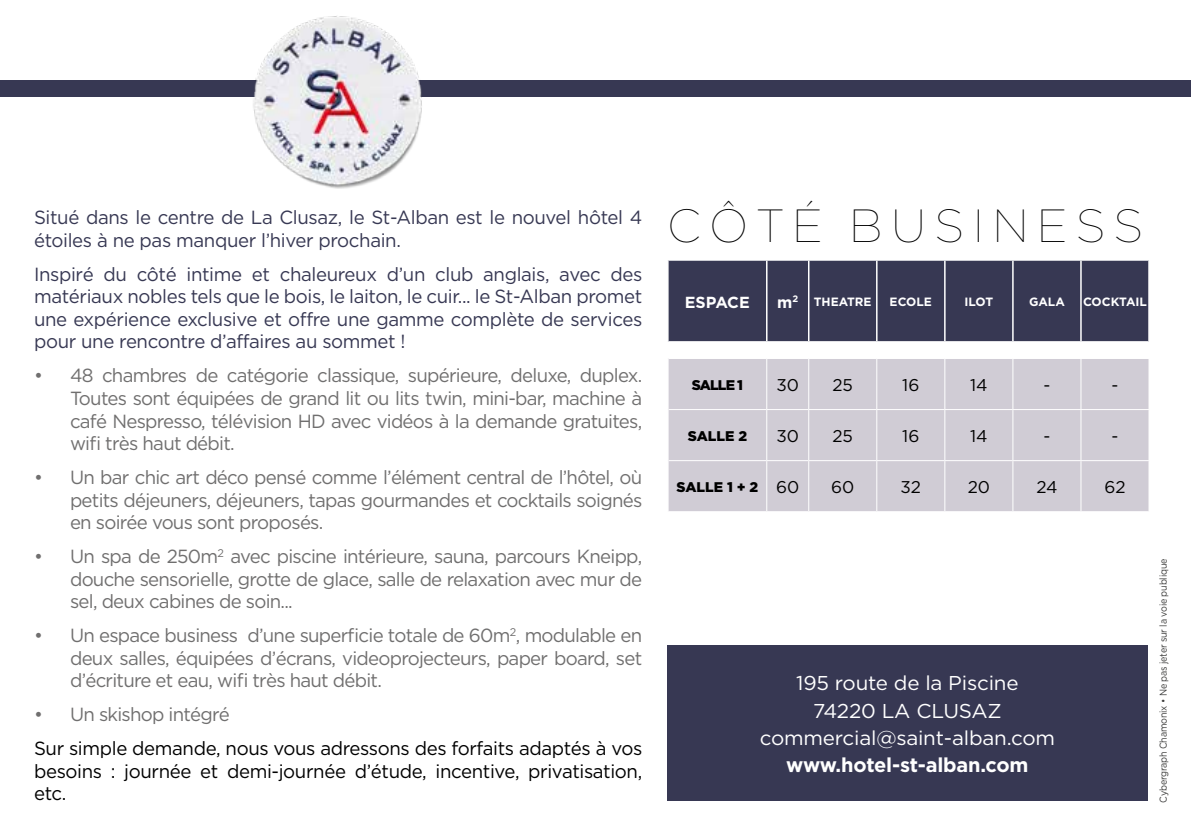
<style>
.page{position:relative;width:1191px;height:840px;background:#fff}
.page>*{position:absolute;margin:0;border:0;box-sizing:border-box;transform-origin:0 0}
.t1{font:100 46.4px "Gotham";letter-spacing:.18em;color:#000}
.t2{font:20px/27.2px "Gotham";letter-spacing:-.01em;color:#fff;text-align:center}
.t3{font:700 20px "Gotham";letter-spacing:-.01em;color:#fff}
.t4{font:19px/22.6px "Gotham";letter-spacing:-.04em;color:#706f6f;text-align:justify}
.t5{font:19px/22.6px "Gotham";letter-spacing:-.02em;color:#373853}
.t6{font:19px/22.6px "Gotham";letter-spacing:-.02em;color:#000;text-align:justify}
.t7{font:17px "Gotham";color:#000}
.t8{font:700 16px "Gotham";color:#fff}
.t9{font:900 14px "Gotham";letter-spacing:-.005em;color:#000}
.t10{font:700 12px "Gotham";color:#fff}
.t11{font:10px "Gotham";letter-spacing:-.02em;color:#3c3c3b;scale:.9 1}
.s1{font-weight:400;font-size:17px}
</style>
<div class="page">
<div style="left:0;top:80px;width:1191px;height:17px;background:#373853"></div>
<div style="left:667px;top:644px;width:480px;height:156px;background:#373853"></div>
<img style="left:253px;top:16px;width:169px;height:173px">
<div style="left:668px;top:359px;width:480px;height:152px;background:#d0ccd5"></div>
<div style="left:668px;top:260px;width:481px;height:82px;background:#373853"></div>
<hr style="left:668px;top:341px;width:98px;height:1px;background:#fff">
<hr style="left:766px;top:341px;width:42px;height:1px;background:#fff">
<hr style="left:808px;top:341px;width:68px;height:1px;background:#fff">
<hr style="left:876px;top:341px;width:69px;height:1px;background:#fff">
<hr style="left:945px;top:341px;width:68px;height:1px;background:#fff">
<hr style="left:1013px;top:341px;width:68px;height:1px;background:#fff">
<hr style="left:1081px;top:341px;width:67px;height:1px;background:#fff">
<hr style="left:766px;top:359px;width:1px;height:50px;background:#fff">
<hr style="left:808px;top:359px;width:1px;height:50px;background:#fff">
<hr style="left:876px;top:359px;width:1px;height:50px;background:#fff">
<hr style="left:944px;top:359px;width:1px;height:50px;background:#fff">
<hr style="left:1012px;top:359px;width:1px;height:50px;background:#fff">
<hr style="left:1080px;top:359px;width:1px;height:50px;background:#fff">
<hr style="left:668px;top:409px;width:98px;height:1px;background:#fff">
<hr style="left:766px;top:409px;width:42px;height:1px;background:#fff">
<hr style="left:766px;top:410px;width:1px;height:50px;background:#fff">
<hr style="left:808px;top:409px;width:68px;height:1px;background:#fff">
<hr style="left:808px;top:410px;width:1px;height:50px;background:#fff">
<hr style="left:876px;top:409px;width:69px;height:1px;background:#fff">
<hr style="left:876px;top:410px;width:1px;height:50px;background:#fff">
<hr style="left:945px;top:409px;width:68px;height:1px;background:#fff">
<hr style="left:944px;top:410px;width:1px;height:50px;background:#fff">
<hr style="left:1013px;top:409px;width:68px;height:1px;background:#fff">
<hr style="left:1012px;top:410px;width:1px;height:50px;background:#fff">
<hr style="left:1081px;top:409px;width:68px;height:1px;background:#fff">
<hr style="left:1080px;top:410px;width:1px;height:50px;background:#fff">
<hr style="left:668px;top:460px;width:98px;height:1px;background:#fff">
<hr style="left:766px;top:460px;width:42px;height:1px;background:#fff">
<hr style="left:766px;top:461px;width:1px;height:50px;background:#fff">
<hr style="left:808px;top:460px;width:68px;height:1px;background:#fff">
<hr style="left:808px;top:461px;width:1px;height:50px;background:#fff">
<hr style="left:876px;top:460px;width:69px;height:1px;background:#fff">
<hr style="left:876px;top:461px;width:1px;height:50px;background:#fff">
<hr style="left:945px;top:460px;width:68px;height:1px;background:#fff">
<hr style="left:944px;top:461px;width:1px;height:50px;background:#fff">
<hr style="left:1013px;top:460px;width:68px;height:1px;background:#fff">
<hr style="left:1012px;top:461px;width:1px;height:50px;background:#fff">
<hr style="left:1081px;top:460px;width:68px;height:1px;background:#fff">
<hr style="left:1080px;top:461px;width:1px;height:50px;background:#fff">
<p class="t5" style="left:34px;top:206px;width:610px">Situé dans le centre de La Clusaz, le St-Alban est le nouvel hôtel 4 étoiles à ne pas manquer l’hiver prochain.</p>
<p class="t5" style="left:34px;top:262px;width:610px;text-align:justify">Inspiré du côté intime et chaleureux d’un club anglais, avec des matériaux nobles tels que le bois, le laiton, le cuir... le St-Alban promet une expérience exclusive et offre une gamme complète de services pour une rencontre d’affaires au sommet !</p>
<p class="t4" style="left:70px;top:364px;width:574px;text-indent:-36px">• 48 chambres de catégorie classique, supérieure, deluxe, duplex.<br>Toutes sont équipées de grand lit ou lits twin, mini-bar, machine à café Nespresso, télévision HD avec vidéos à la demande gratuites, wifi très haut débit.</p>
<p class="t4" style="left:70px;top:465px;width:574px;text-indent:-36px">• Un bar chic art déco pensé comme l’élément central de l’hôtel, où petits déjeuners, déjeuners, tapas gourmandes et cocktails soignés en soirée vous sont proposés.</p>
<p class="t4" style="left:70px;top:544px;width:574px;text-indent:-36px">• Un spa de 250m<sup>2</sup> avec piscine intérieure, sauna, parcours Kneipp, douche sensorielle, grotte de glace, salle de relaxation avec mur de sel, deux cabines de soin...</p>
<p class="t4" style="left:70px;top:623px;width:574px;text-indent:-36px">• Un espace business d’une superficie totale de 60m<sup>2</sup>, modulable en deux salles, équipées d’écrans, videoprojecteurs, paper board, set d’écriture et eau, wifi très haut débit.</p>
<p class="t4" style="left:34px;top:702px;width:197px">• Un skishop intégré</p>
<p class="t6" style="left:34px;top:736px;width:610px">Sur simple demande, nous vous adressons des forfaits adaptés à vos besoins : journée et demi-journée d’étude, incentive, privatisation, etc.</p>
<h1 class="t1" style="left:667px;top:200px;width:478px">CÔTÉ BUSINESS</h1>
<p class="t8" style="left:685px;top:292px;width:66px">ESPACE</p>
<p class="t8" style="left:777px;top:292px;width:23px">m<sup>2</sup></p>
<p class="t10" style="left:814px;top:294px;width:59px">THEATRE</p>
<p class="t10" style="left:889px;top:294px;width:44px">ECOLE</p>
<p class="t10" style="left:964px;top:294px;width:30px">ILOT</p>
<p class="t10" style="left:1029px;top:294px;width:37px">GALA</p>
<p class="t10" style="left:1083px;top:294px;width:65px">COCKTAIL</p>
<p class="t9" style="left:691px;top:376px;width:53px">SALLE 1</p>
<p class="t7" style="left:776px;top:375px;width:24px">30</p>
<p class="t7" style="left:832px;top:375px;width:22px">25</p>
<p class="t7" style="left:902px;top:375px;width:19px">16</p>
<p class="t7" style="left:970px;top:375px;width:19px">14</p>
<p class="t7" style="left:1043px;top:375px;width:8px">-</p>
<p class="t7" style="left:1111px;top:375px;width:8px">-</p>
<p class="t9" style="left:688px;top:427px;width:61px">SALLE 2</p>
<p class="t7" style="left:776px;top:426px;width:24px">30</p>
<p class="t7" style="left:832px;top:426px;width:22px">25</p>
<p class="t7" style="left:902px;top:426px;width:19px">16</p>
<p class="t7" style="left:970px;top:426px;width:19px">14</p>
<p class="t7" style="left:1043px;top:426px;width:8px">-</p>
<p class="t7" style="left:1111px;top:426px;width:8px">-</p>
<p class="t9" style="left:676px;top:478px;width:124px">SALLE 1 + 2 <span class="s1">60</span></p>
<p class="t7" style="left:831px;top:477px;width:25px">60</p>
<p class="t7" style="left:900px;top:477px;width:22px">32</p>
<p class="t7" style="left:967px;top:477px;width:24px">20</p>
<p class="t7" style="left:1036px;top:477px;width:23px">24</p>
<p class="t7" style="left:1104px;top:477px;width:23px">62</p>
<p class="t2" style="left:760px;top:668px;width:297px">195 route de la Piscine<br>74220 LA CLUSAZ commercial@saint-alban.com</p>
<p class="t3" style="left:786px;top:753px;width:244px">www.hotel-st-alban.com</p>
<p class="t11" style="left:1157px;top:802px;width:272px;rotate:-90deg">Cybergraph Chamonix • Ne pas jeter sur la voie publique</p>
</div>
